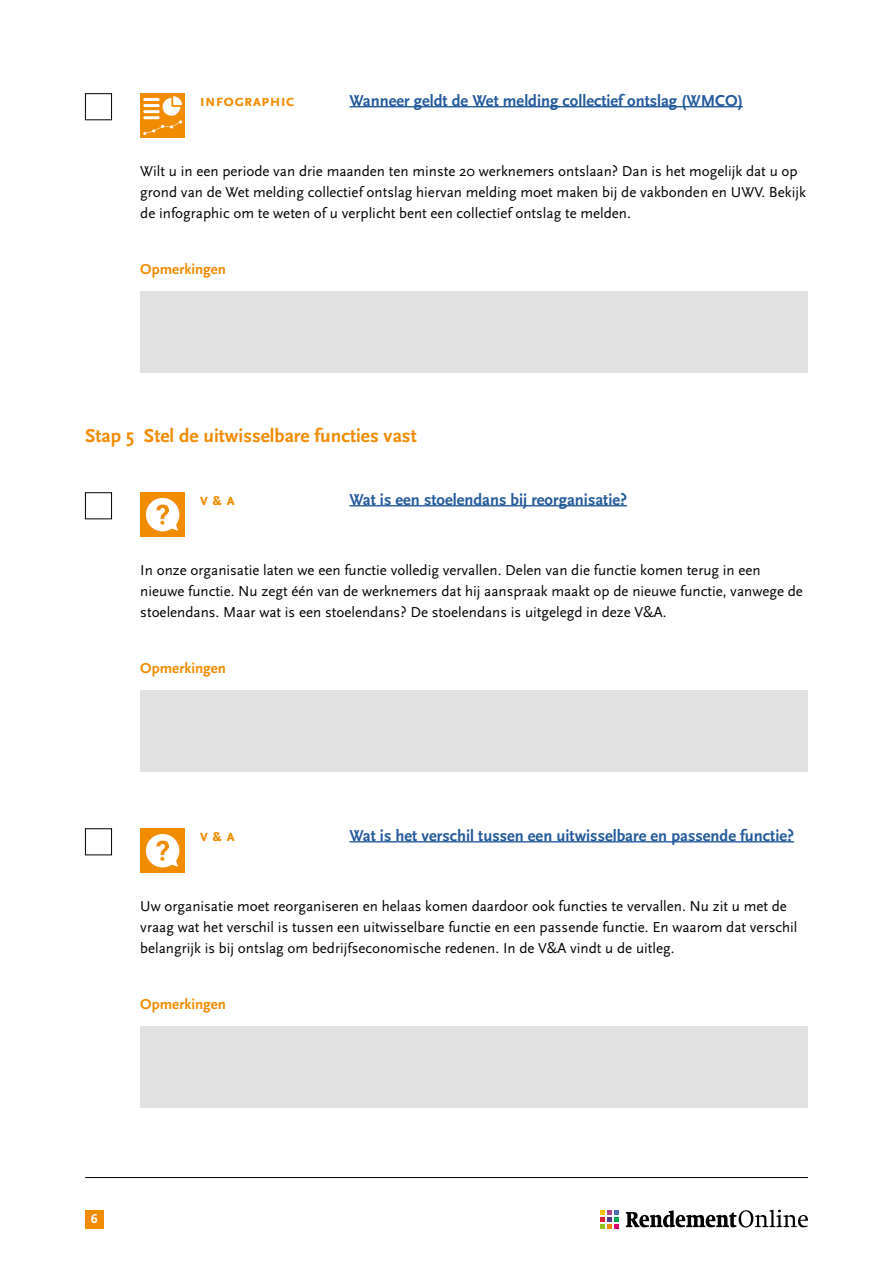
<style>
.page{position:relative;width:893px;height:1263px;background:#fff}
.page>*{position:absolute;margin:0;border:0;box-sizing:border-box;transform-origin:0 0}
.t1{font:700 19.5px "Scala Sans OT";color:#f18b00}
.t2{font:700 16.5px "Scala Sans OT";color:#22599b}
.t3{font:700 16.5px "Scala Sans OT";color:#f18b00}
.t4{font:15px/21px "Scala Sans OT";color:#000}
.t5{font:700 15px "Scala Sans OT";color:#f18b00}
.t6{font:700 13.5px "Scala Sans OT";color:#fff}
</style>
<div class="page">
<hr style="left:85px;top:1177px;width:723px;height:1px;background:#000">
<div style="left:85px;top:1210px;width:18px;height:18px;background:#f18b00"></div>
<svg style="left:626px;top:1209px;width:182px;height:18px"></svg>
<svg style="left:601px;top:1210px;width:18px;height:19px"></svg>
<hr style="left:349px;top:106px;width:394px;height:1px;background:#22599b">
<hr style="left:349px;top:505px;width:278px;height:1px;background:#22599b">
<hr style="left:349px;top:841px;width:445px;height:1px;background:#22599b">
<div style="left:140px;top:291px;width:668px;height:81px;background:#e1e1e1"></div>
<div style="left:140px;top:690px;width:668px;height:81px;background:#e1e1e1"></div>
<div style="left:140px;top:1026px;width:668px;height:81px;background:#e1e1e1"></div>
<div style="left:85px;top:93px;width:27px;height:27px;border:1px solid #000"></div>
<div style="left:140px;top:93px;width:45px;height:45px;background:#f18b00"></div>
<svg style="left:143px;top:96px;width:39px;height:39px"></svg>
<hr style="left:143px;top:116px;width:17px;height:3px;background:#fff;border-radius:2px">
<div style="left:85px;top:492px;width:27px;height:27px;border:1px solid #000"></div>
<div style="left:140px;top:492px;width:45px;height:45px;background:#f18b00"></div>
<svg style="left:146px;top:498px;width:33px;height:33px"></svg>
<div style="left:85px;top:828px;width:27px;height:27px;border:1px solid #000"></div>
<div style="left:140px;top:828px;width:45px;height:45px;background:#f18b00"></div>
<svg style="left:146px;top:834px;width:33px;height:33px"></svg>
<p class="t3" style="left:200px;top:91px;width:96px">IN FOGRAPHIC</p>
<p class="t2" style="left:349px;top:91px;width:395px">Wanneer geldt de Wet melding collectief ontslag (WMCO)</p>
<p class="t4" style="left:140px;top:161px;width:667px">Wilt u in een periode van drie maanden ten minste 20 werknemers ontslaan? Dan is het mogelijk dat u op grond van de Wet melding collectief ontslag hiervan melding moet maken bij de vakbonden en UWV. Bekijk de infographic om te weten of u verplicht bent een collectief ontslag te melden.</p>
<p class="t5" style="left:140px;top:261px;width:87px">Opmerkingen</p>
<h1 class="t1" style="left:85px;top:425px;width:333px">Stap 5 Stel de uitwisselbare functies vast</h1>
<p class="t3" style="left:200px;top:490px;width:37px">V &amp; A</p>
<p class="t2" style="left:349px;top:490px;width:279px">Wat is een stoelendans bij reorganisatie?</p>
<p class="t4" style="left:140px;top:560px;width:664px">In onze organisatie laten we een functie volledig vervallen. Delen van die functie komen terug in een nieuwe functie. Nu zegt één van de werknemers dat hij aanspraak maakt op de nieuwe functie, vanwege de stoelendans. Maar wat is een stoelendans? De stoelendans is uitgelegd in deze V&amp;A.</p>
<p class="t5" style="left:140px;top:660px;width:87px">Opmerkingen</p>
<p class="t3" style="left:200px;top:826px;width:37px">V &amp; A</p>
<p class="t2" style="left:349px;top:826px;width:446px">Wat is het verschil tussen een uitwisselbare en passende functie?</p>
<p class="t4" style="left:140px;top:896px;width:659px">Uw organisatie moet reorganiseren en helaas komen daardoor ook functies te vervallen. Nu zit u met de vraag wat het verschil is tussen een uitwisselbare functie en een passende functie. En waarom dat verschil belangrijk is bij ontslag om bedrijfseconomische redenen. In de V&amp;A vindt u de uitleg.</p>
<p class="t5" style="left:140px;top:996px;width:87px">Opmerkingen</p>
<p class="t6" style="left:91px;top:1211px;width:8px">6</p>
</div>
